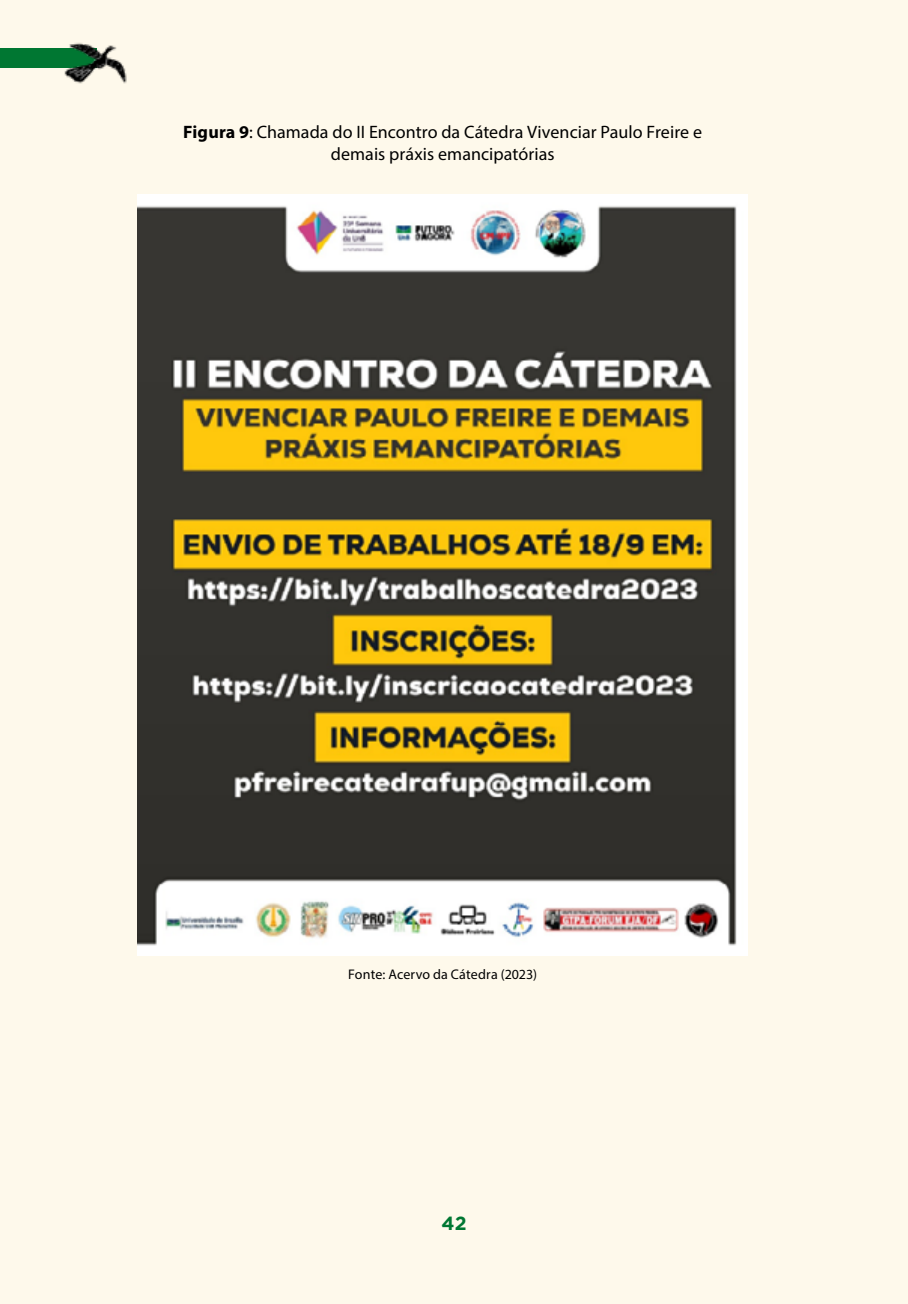
<style>
.page{position:relative;width:908px;height:1304px;background:#fff}
.page>*{position:absolute;margin:0;border:0;box-sizing:border-box;transform-origin:0 0}
.t1{font:700 19px "Gotham";color:#007732}
.t2{font:18px/21.6px "Myriad Pro";color:#000;text-align:center}
.t3{font:14px "Myriad Pro";letter-spacing:.005em;color:#000}
.s1{font-weight:700}
</style>
<div class="page">
<svg style="left:907px;top:0;width:1px;height:1304px"></svg>
<div style="left:0;top:0;width:907px;height:1304px;background:#fef9eb"></div>
<div style="left:0;top:48px;width:96px;height:20px;background:#007732"></div>
<img style="left:50px;top:28px;width:92px;height:67px">
<img style="left:138px;top:194px;width:609px;height:762px">
<p class="t2" style="left:183px;top:121px;width:520px"><span class="s1">Figura 9</span>: Chamada do II Encontro da Cátedra Vivenciar Paulo Freire e demais práxis emancipatórias</p>
<p class="t3" style="left:348px;top:965px;width:190px">Fonte: Acervo da Cátedra (2023)</p>
<p class="t1" style="left:441px;top:1212px;width:27px">42</p>
</div>
